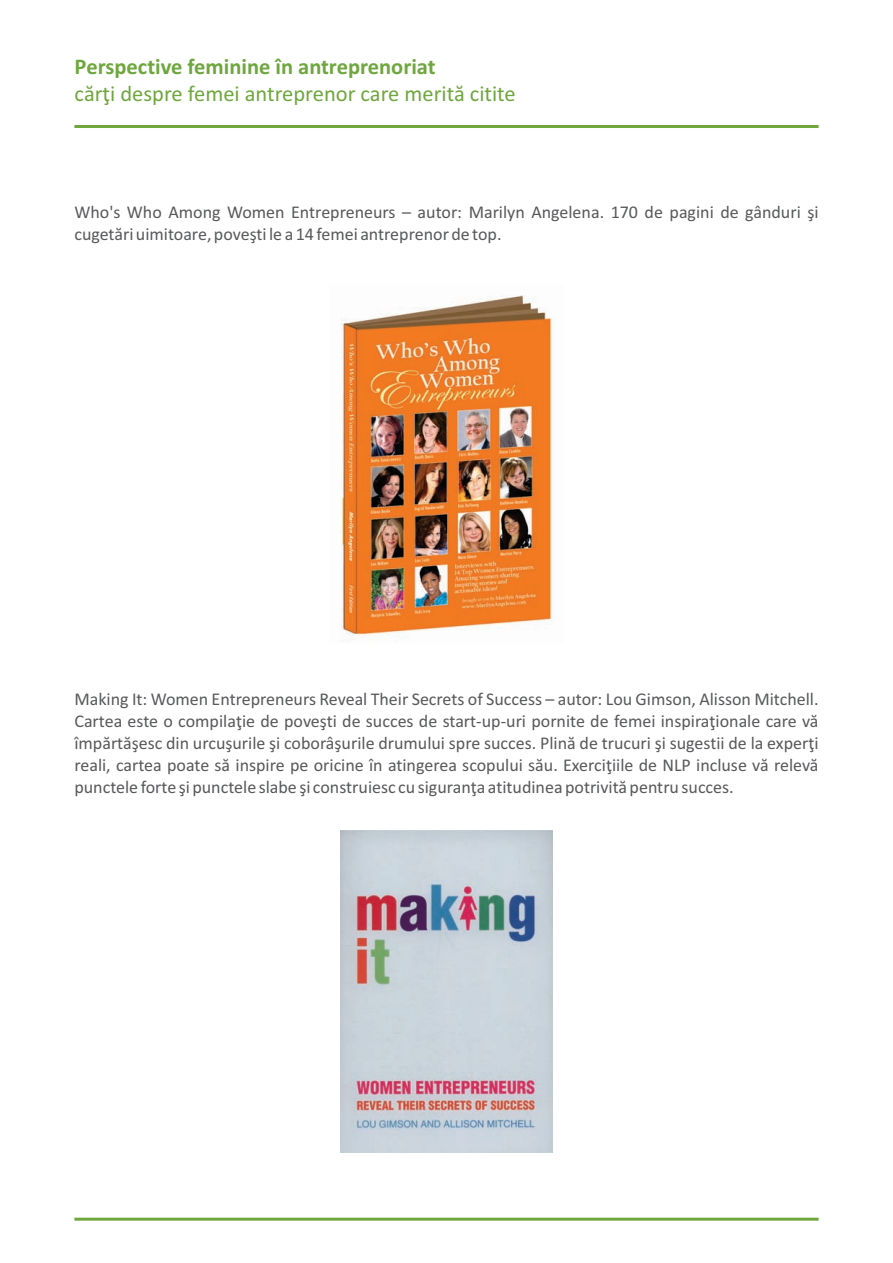
<style>
.page{position:relative;width:893px;height:1263px;background:#fff}
.page>*{position:absolute;margin:0;border:0;box-sizing:border-box;transform-origin:0 0}
.t1{font:22.5px "Calibri";color:#6ea73d}
.t2{font:700 22.5px "Calibri";color:#6ea73d}
.t3{font:18px/21.9px "Calibri";color:#58595b;text-align:justify}
</style>
<div class="page">
<hr style="left:74px;top:1218px;width:745px;height:3px;background:#6ea73d">
<hr style="left:74px;top:125px;width:745px;height:3px;background:#6ea73d">
<img style="left:341px;top:830px;width:211px;height:322px">
<img style="left:340px;top:295px;width:213px;height:347px">
<p class="t2" style="left:74px;top:57px;width:363px">Perspective feminine în antreprenoriat</p>
<p class="t1" style="left:74px;top:84px;width:443px">cărţi despre femei antreprenor care merită citite</p>
<p class="t3" style="left:74px;top:203px;width:746px">Who's Who Among Women Entrepreneurs – autor: Marilyn Angelena. 170 de pagini de gânduri şi cugetări uimitoare, poveşti le a 14 femei antreprenor de top.</p>
<p class="t3" style="left:74px;top:689px;width:746px">Making It: Women Entrepreneurs Reveal Their Secrets of Success – autor: Lou Gimson, Alisson Mitchell.<br>Cartea este o compilaţie de poveşti de succes de start-up-uri pornite de femei inspiraţionale care vă împărtăşesc din urcuşurile şi coborâşurile drumului spre succes. Plină de trucuri şi sugestii de la experţi reali, cartea poate să inspire pe oricine în atingerea scopului său. Exerciţiile de NLP incluse vă relevă punctele forte şi punctele slabe şi construiesc cu siguranţa atitudinea potrivită pentru succes.</p>
</div>
